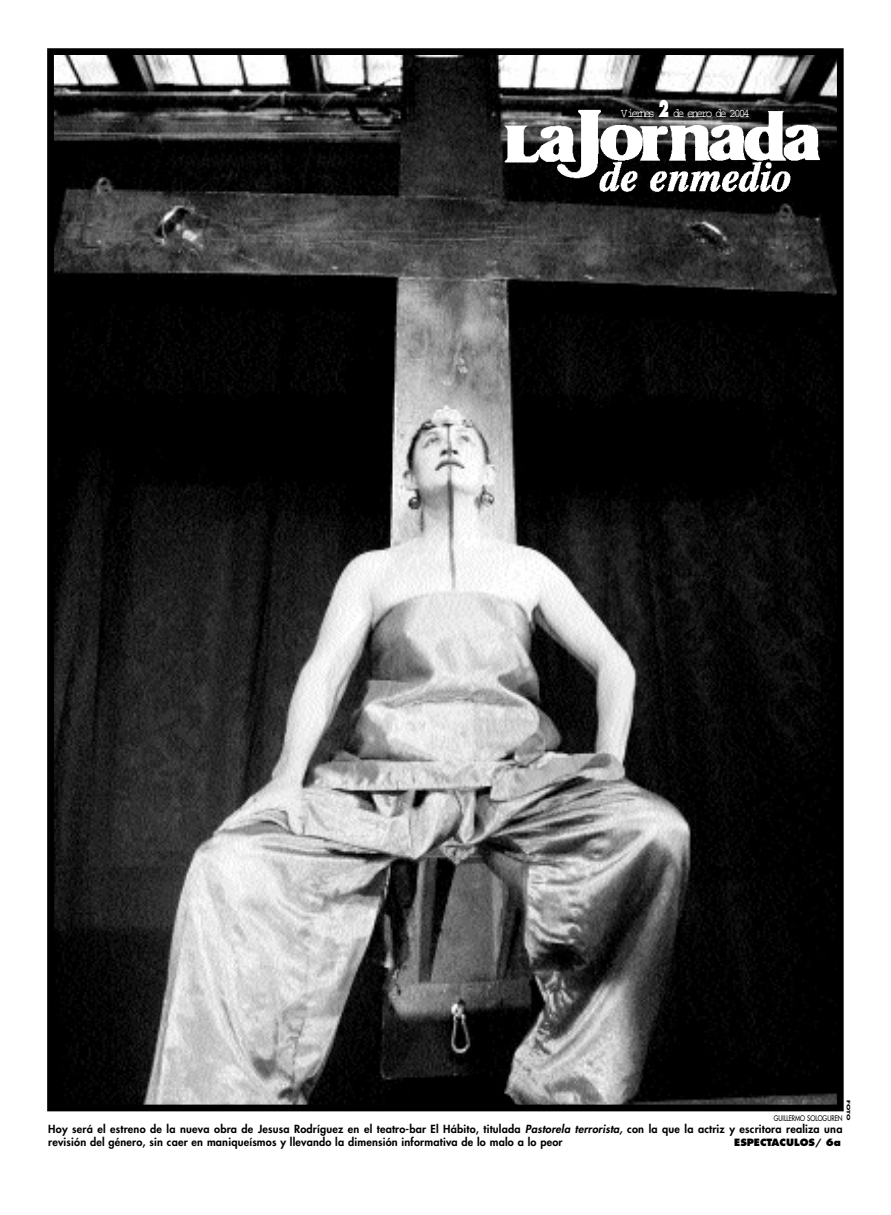
<style>
.page{position:relative;width:891px;height:1215px;background:#fff}
.page>*{position:absolute;margin:0;border:0;box-sizing:border-box;transform-origin:0 0}
.t1{font:12.38px "Courier";letter-spacing:-.175em;color:#fff;scale:.88 1}
.t2{font:800 10.8px/12.4px "Futura";letter-spacing:.015em;color:#000}
.t3{font:800 9.67px "Futura";color:#000}
.t4{font:7.42px "Futura";color:#000;scale:.8 1}
.t5{font:700 4.5px "Futura";color:#000;scale:1.6 1}
.s1{font-family:"Futura";font-weight:800;font-size:22.5px}
.s2{font-style:italic}
.s3{font-size:9px}
</style>
<div class="page">
<img style="left:55px;top:56px;width:781px;height:1047px">
<div style="left:47px;top:48px;width:797px;height:1063px;border:7px solid #000"></div>
<img style="left:494px;top:105px;width:332px;height:94px">
<img style="left:594px;top:152px;width:202px;height:54px">
<p class="t1" style="left:621px;top:110px;width:148px">V iernes <span class="s1">2</span> de enero de 2004</p>
<p class="t5" style="left:851px;top:1100px;width:14px;rotate:90deg">FOTO</p>
<p class="t4" style="left:774px;top:1115px;width:87px">GUILLERMO SOLOGUREN</p>
<p class="t2" style="left:48px;top:1124px;width:796px">Hoy será el estreno de la nueva obra de Jesusa Rodríguez en el teatro-bar El Hábito, titulada <span class="s2">Pastorela terrorista,</span> con la que la actriz y escritora realiza una revisión del género, sin caer en maniqueísmos y llevando la dimensión informativa de lo malo a lo peor</p>
<p class="t3" style="left:734px;top:1138px;width:108px">ESPECTACULOS<span class="s3">/</span> 6a</p>
</div>
